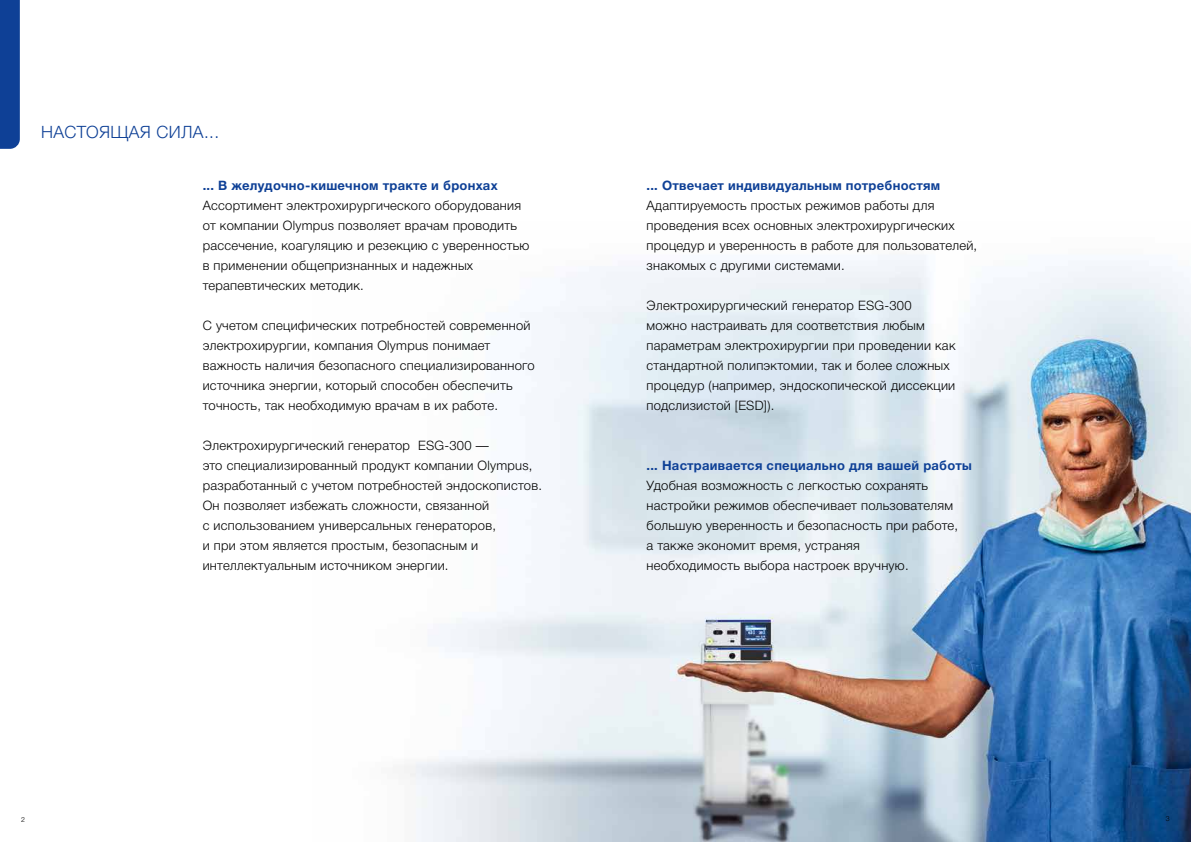
<style>
.page{position:relative;width:1191px;height:842px;background:#fff}
.page>*{position:absolute;margin:0;border:0;box-sizing:border-box;transform-origin:0 0}
.t1{font:300 17px "Helvetica Neue Cyr";letter-spacing:.025em;color:#0e4096}
.t2{font:300 13px/20px "Helvetica Neue Cyr";letter-spacing:.02em;color:#000}
.t3{font:700 13px "Helvetica Neue Cyr";letter-spacing:.02em;color:#0e4096}
.t4{font:300 7px "Helvetica Neue Cyr";color:#000}
</style>
<div class="page">
<img style="left:404px;top:255px;width:787px;height:587px">
<div style="left:0;top:0;width:20px;height:149px;background:#0e4096"></div>
<h1 class="t1" style="left:41px;top:122px;width:179px">НАСТОЯЩАЯ СИЛА...</h1>
<p class="t3" style="left:203px;top:179px;width:296px">... В желудочно-кишечном тракте и бронхах</p>
<p class="t2" style="left:203px;top:196px;width:328px">Ассортимент электрохирургического оборудования от компании Olympus позволяет врачам проводить рассечение, коагуляцию и резекцию с уверенностью в применении общепризнанных и надежных терапевтических методик.</p>
<p class="t2" style="left:203px;top:316px;width:333px">С учетом специфических потребностей современной электрохирургии, компания Olympus понимает важность наличия безопасного специализированного источника энергии, который способен обеспечить точность, так необходимую врачам в их работе.</p>
<p class="t2" style="left:203px;top:436px;width:341px">Электрохирургический генератор ESG-300 —<br>это специализированный продукт компании Olympus, разработанный с учетом потребностей эндоскопистов.<br>Он позволяет избежать сложности, связанной<br>с использованием универсальных генераторов,<br>и при этом является простым, безопасным и интеллектуальным источником энергии.</p>
<p class="t3" style="left:646px;top:178px;width:295px">... Отвечает индивидуальным потребностям</p>
<p class="t2" style="left:646px;top:196px;width:332px">Адаптируемость простых режимов работы для проведения всех основных электрохирургических процедур и уверенность в работе для пользователей, знакомых с другими системами.</p>
<p class="t2" style="left:646px;top:296px;width:310px">Электрохирургический генератор ESG-300<br>можно настраивать для соответствия любым параметрам электрохирургии при проведении как стандартной полипэктомии, так и более сложных процедур (например, эндоскопической диссекции подслизистой [ESD]).</p>
<p class="t3" style="left:646px;top:458px;width:327px">... Настраивается специально для вашей работы</p>
<p class="t2" style="left:646px;top:476px;width:313px">Удобная возможность с легкостью сохранять настройки режимов обеспечивает пользователям большую уверенность и безопасность при работе, а также экономит время, устраняя<br>необходимость выбора настроек вручную.</p>
<p class="t4" style="left:21px;top:815px;width:5px">2</p>
<p class="t4" style="left:1165px;top:815px;width:5px">3</p>
</div>
